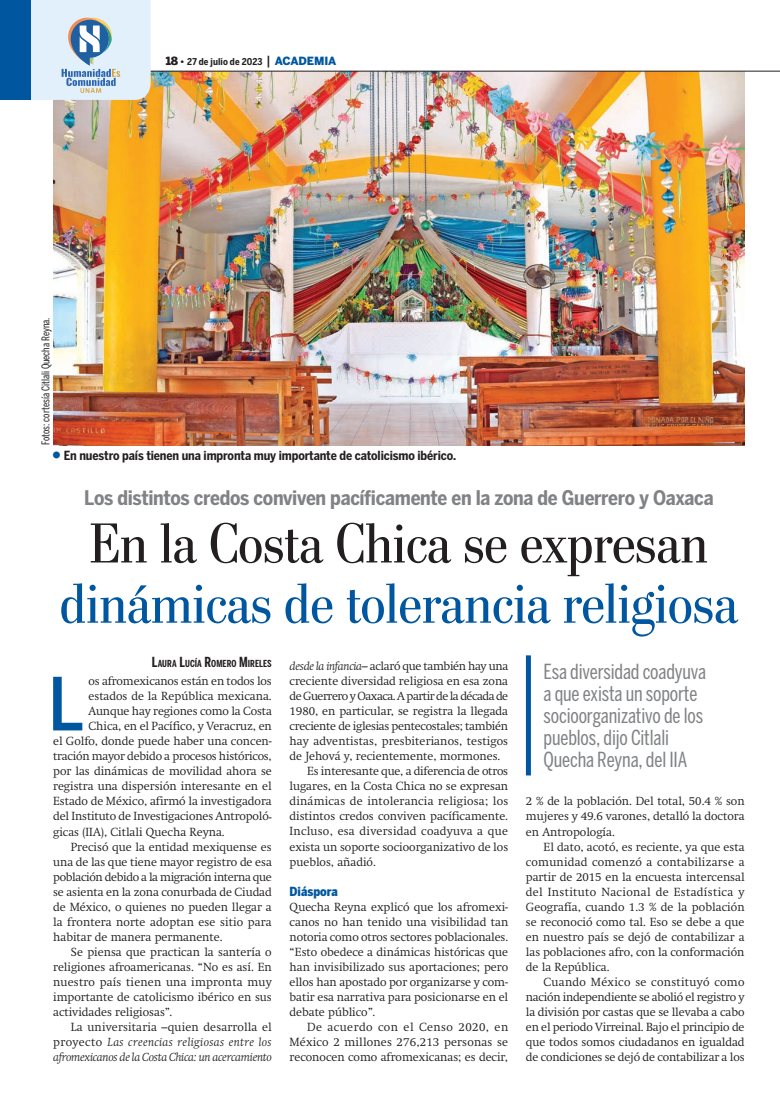
<style>
.page{position:relative;width:780px;height:1117px;background:#fff}
.page>*{position:absolute;margin:0;border:0;box-sizing:border-box;transform-origin:0 0}
.t1{font:500 72.38px "Benton Sans Cond";color:#01579f}
.t2{font:56.25px "Stilson";color:#01579f}
.t3{font:56.25px "Stilson";color:#231f20}
.t4{font:20.62px/21.9px "Benton Sans Comp";letter-spacing:-.01em;color:#808285}
.t5{font:700 20px "Benton Sans Cond";letter-spacing:-.015em;color:#808285}
.t6{font:700 12.5px "Benton Sans Cond";letter-spacing:-.01em;color:#231f20}
.t7{font:900 12.5px "Benton Sans Cond";color:#01579f}
.t8{font:300 11.62px/15px "Swift";color:#231f20;text-align:justify}
.t9{font:300 11.62px "Swift";letter-spacing:.02em;color:#231f20}
.t10{font:300 11.62px "Swift";letter-spacing:-.02em;color:#231f20}
.t11{font:300 11.62px "Swift";letter-spacing:-.025em;color:#231f20}
.t12{font:italic 300 11.62px "Swift";letter-spacing:-.02em;color:#231f20}
.t13{font:italic 300 11.62px "Swift";letter-spacing:.03em;color:#231f20}
.t14{font:300 11.62px "Swift";letter-spacing:-.04em;color:#231f20}
.t15{font:10.62px "Benton Sans Comp";color:#231f20}
.t16{font:700 9.62px "Benton Sans Comp";letter-spacing:.01em;color:#231f20}
.t17{font:700 9.38px "Benton Sans Cond";letter-spacing:.01em;color:#231f20}
.s1{font-family:"Benton Sans";font-weight:900;font-size:11.25px}
.s2{font-family:"Benton Sans";font-weight:900}
.s3{font-weight:500;font-size:12.5px}
.s4{font-family:"Benton Sans";font-weight:900;font-size:11.25px;color:#01579f}
.s5{font-size:13.75px}
.s6{font-style:italic}
.s7{font-style:normal}
</style>
<div class="page">
<img style="left:53px;top:72px;width:691px;height:373px">
<div style="left:526px;top:655px;width:5px;height:120px;background:#01579f"></div>
<hr style="left:53px;top:71px;width:726px;height:1px;background:#231f20">
<svg style="left:0;top:0;width:151px;height:100px;background:#a3c3dc"></svg>
<p class="t17" style="left:166px;top:56px;width:172px"><span class="s1">18</span> <span class="s2">•</span> 27 de julio de 2023 <span class="s3">|</span> <span class="s4">ACADEMIA</span></p>
<p class="t15" style="left:39px;top:445px;width:129px;rotate:-90deg">Fotos: cortesía Citlali Quecha Reyna.</p>
<p class="t6" style="left:64px;top:448px;width:394px">En nuestro país tienen una impronta muy importante de catolicismo ibérico.</p>
<h3 class="t5" style="left:84px;top:486px;width:631px">Los distintos credos conviven pacíficamente en la zona de Guerrero y Oaxaca</h3>
<h2 class="t3" style="left:90px;top:510px;width:619px">En la Costa Chica se expresan</h2>
<h2 class="t2" style="left:60px;top:570px;width:679px">dinámicas de tolerancia religiosa</h2>
<h3 class="t4" style="left:543px;top:660px;width:164px">Esa diversidad coadyuva a que exista un soporte socioorganizativo de los pueblos, dijo Citlali<br>Quecha Reyna, del IIA</h3>
<p class="t16" style="left:152px;top:658px;width:121px"><span class="s5">L</span>AURA <span class="s5">L</span>UCÍA <span class="s5">R</span>OMERO <span class="s5">M</span>IRELES</p>
<p class="t11" style="left:289px;top:659px;width:220px"><span class="s6">desde la infancia</span>– aclaró que también hay una</p>
<p class="t8" style="left:289px;top:673px;width:220px">creciente diversidad religiosa en esa zona</p>
<p class="t14" style="left:289px;top:689px;width:220px">de Guerrero y Oaxaca. A partir de la década de</p>
<p class="t8" style="left:289px;top:703px;width:220px">1980, en particular, se registra la llegada</p>
<p class="t10" style="left:289px;top:719px;width:220px">creciente de iglesias pentecostales; también</p>
<p class="t8" style="left:289px;top:733px;width:220px">hay adventistas, presbiterianos, testigos</p>
<p class="t8" style="left:289px;top:748px;width:212px">de Jehová y, recientemente, mormones.</p>
<p class="t8" style="left:307px;top:763px;width:202px">Es interesante que, a diferencia de otros</p>
<p class="t8" style="left:289px;top:778px;width:220px">lugares, en la Costa Chica no se expresan</p>
<p class="t9" style="left:289px;top:794px;width:220px">dinámicas de intolerancia religiosa; los</p>
<p class="t8" style="left:289px;top:808px;width:220px">distintos credos conviven pacíficamente.</p>
<p class="t9" style="left:289px;top:824px;width:220px">Incluso, esa diversidad coadyuva a que</p>
<p class="t8" style="left:289px;top:838px;width:220px">exista un soporte socioorganizativo de los</p>
<p class="t8" style="left:289px;top:853px;width:88px">pueblos, añadió.</p>
<p class="t7" style="left:289px;top:883px;width:50px">Diáspora</p>
<p class="t8" style="left:289px;top:898px;width:220px">Quecha Reyna explicó que los afromexi&shy;canos no han tenido una visibilidad tan notoria como otros sectores poblacionales. “Esto obedece a dinámicas históricas que han invisibilizado sus aportaciones; pero ellos han apostado por organizarse y com&shy;batir esa narrativa para posicionarse en el debate público”.</p>
<p class="t8" style="left:289px;top:1018px;width:220px;text-indent:18px">De acuerdo con el Censo 2020, en México 2 millones 276,213 personas se reconocen como afromexicanas; es decir,</p>
<h1 class="t1" style="left:48px;top:661px;width:38px">L</h1>
<p class="t8" style="left:89px;top:673px;width:185px">os afromexicanos están en todos los</p>
<p class="t8" style="left:89px;top:688px;width:185px">estados de la República mexicana.</p>
<p class="t8" style="left:89px;top:703px;width:185px">Aunque hay regiones como la Costa</p>
<p class="t8" style="left:89px;top:718px;width:185px">Chica, en el Pacífico, y Veracruz, en</p>
<p class="t8" style="left:53px;top:733px;width:220px">el Golfo, donde puede haber una concen-</p>
<p class="t10" style="left:53px;top:749px;width:220px">tración mayor debido a procesos históricos,</p>
<p class="t8" style="left:53px;top:763px;width:220px">por las dinámicas de movilidad ahora se</p>
<p class="t8" style="left:53px;top:778px;width:220px">registra una dispersión interesante en el</p>
<p class="t8" style="left:53px;top:793px;width:220px">Estado de México, afirmó la investigadora</p>
<p class="t8" style="left:53px;top:808px;width:220px">del Instituto de Investigaciones Antropoló-</p>
<p class="t8" style="left:53px;top:823px;width:173px">gicas (IIA), Citlali Quecha Reyna.</p>
<p class="t8" style="left:71px;top:838px;width:202px">Precisó que la entidad mexiquense es</p>
<p class="t8" style="left:53px;top:853px;width:220px">una de las que tiene mayor registro de esa</p>
<p class="t11" style="left:53px;top:869px;width:220px">población debido a la migración interna que</p>
<p class="t8" style="left:53px;top:883px;width:220px">se asienta en la zona conurbada de Ciudad</p>
<p class="t8" style="left:53px;top:898px;width:220px">de México, o quienes no pueden llegar a</p>
<p class="t8" style="left:53px;top:913px;width:220px">la frontera norte adoptan ese sitio para</p>
<p class="t8" style="left:53px;top:928px;width:171px">habitar de manera permanente.</p>
<p class="t8" style="left:71px;top:943px;width:202px">Se piensa que practican la santería o</p>
<p class="t8" style="left:53px;top:958px;width:220px">religiones afroamericanas. “No es así. En</p>
<p class="t9" style="left:53px;top:974px;width:220px">nuestro país tienen una impronta muy</p>
<p class="t8" style="left:53px;top:988px;width:220px">importante de catolicismo ibérico en sus</p>
<p class="t8" style="left:53px;top:1003px;width:121px">actividades religiosas”.</p>
<p class="t8" style="left:71px;top:1018px;width:202px">La universitaria –quien desarrolla el</p>
<p class="t13" style="left:53px;top:1034px;width:220px"><span class="s7">proyecto</span> Las creencias religiosas entre los</p>
<p class="t12" style="left:53px;top:1049px;width:220px">afromexicanos de la Costa Chica: un acercamiento</p>
<p class="t8" style="left:526px;top:793px;width:220px">2 % de la población. Del total, 50.4 % son mujeres y 49.6 varones, detalló la doctora en Antropología.</p>
<p class="t8" style="left:526px;top:838px;width:220px;text-indent:18px">El dato, acotó, es reciente, ya que esta comunidad comenzó a contabilizarse a partir de 2015 en la encuesta intercensal del Instituto Nacional de Estadística y Geografía, cuando 1.3 % de la población se reconoció como tal. Eso se debe a que en nuestro país se dejó de contabilizar a las poblaciones afro, con la conformación de la República.</p>
<p class="t8" style="left:526px;top:973px;width:220px;text-indent:18px">Cuando México se constituyó como nación independiente se abolió el registro y la división por castas que se llevaba a cabo en el periodo Virreinal. Bajo el principio de que todos somos ciudadanos en igualdad de condiciones se dejó de contabilizar a los</p>
</div>
